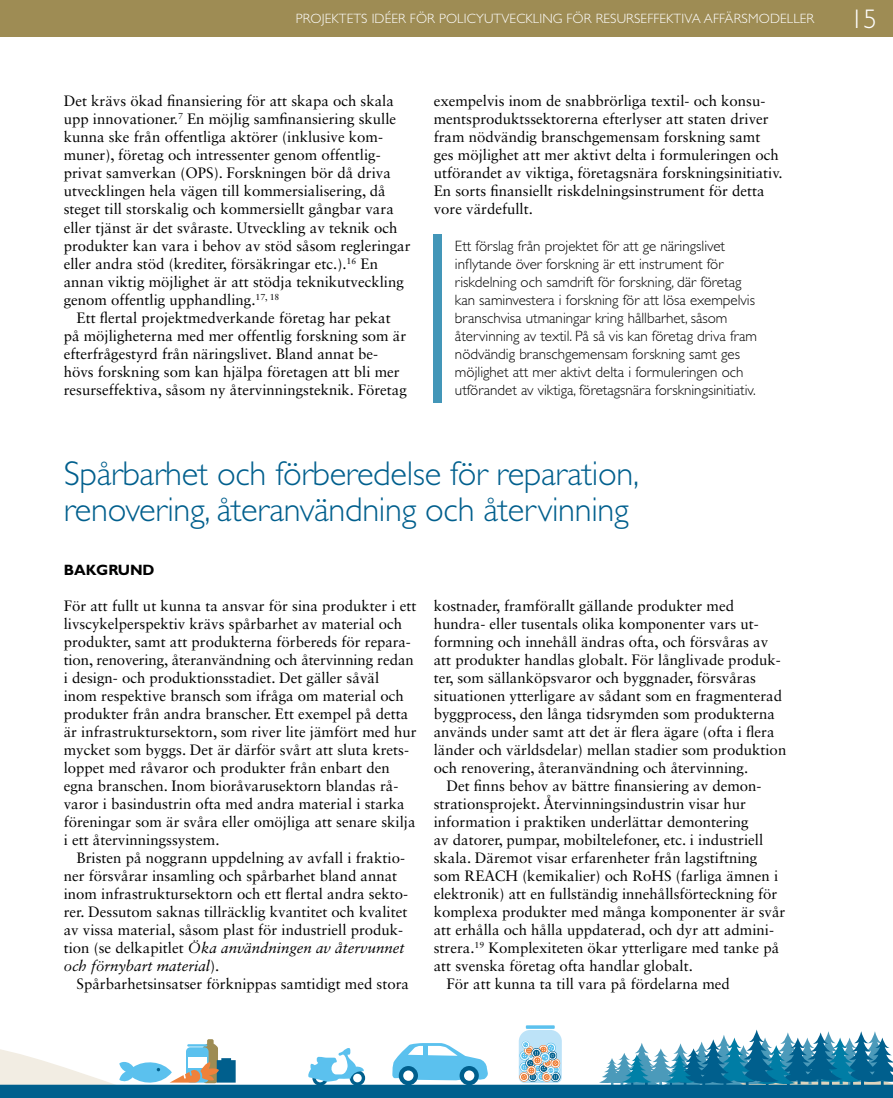
<style>
.page{position:relative;width:893px;height:1098px;background:#fff}
.page>*{position:absolute;margin:0;border:0;box-sizing:border-box;transform-origin:0 0}
.t1{font:300 34.5px/36px "Gill Sans Std";letter-spacing:-.01em;color:#005f8d}
.t2{font:300 27px "Gill Sans Std";color:#fff}
.t3{font:15px/18px "Sabon LT Std";color:#000}
.t4{font:300 15px/18px "Gill Sans Std";color:#000}
.t5{font:700 15px "Gill Sans Std";letter-spacing:-.01em;color:#000}
.t6{font:300 13.5px "Gill Sans Std";letter-spacing:.01em;color:#fff}
.s1{font-style:italic}
</style>
<div class="page">
<div style="left:434px;top:234px;width:8px;height:168px;background:#4396b8"></div>
<div style="left:0;top:0;width:893px;height:36px;background:#9e8c54"></div>
<svg style="left:526px;top:1024px;width:29px;height:4px"></svg>
<svg style="left:0;top:1029px;width:893px;height:68px"></svg>
<p class="t6" style="left:296px;top:11px;width:520px">PROJEKTETS IDÉER FÖR POLICYUTVECKLING FÖR RESURSEFFEKTIVA AFFÄRSMODELLER</p>
<h2 class="t2" style="left:850px;top:4px;width:28px">15</h2>
<p class="t3" style="left:64px;top:92px;width:348px">Det krävs ökad finansiering för att skapa och skala upp innovationer.<sup>7</sup> En möjlig samfinansiering skulle kunna ske från offentliga aktörer (inklusive kom&shy;muner), företag och intressenter genom offentlig&shy;privat samverkan (OPS). Forskningen bör då driva utvecklingen hela vägen till kommersialisering, då steget till storskalig och kommersiellt gångbar vara eller tjänst är det svåraste. Utveckling av teknik och produkter kan vara i behov av stöd såsom regleringar eller andra stöd (krediter, försäkringar etc.).<sup>16</sup> En annan viktig möjlighet är att stödja teknikutveckling genom offentlig upphandling.<sup>17,</sup> <sup>18</sup></p>
<p class="t3" style="left:64px;top:308px;width:345px;text-indent:13px">Ett flertal projektmedverkande företag har pekat på möjligheterna med mer offentlig forskning som är efterfrågestyrd från näringslivet. Bland annat be&shy;hövs forskning som kan hjälpa företagen att bli mer resurseffektiva, såsom ny återvinningsteknik. Företag</p>
<p class="t3" style="left:434px;top:92px;width:350px">exempelvis inom de snabbrörliga textil- och konsu&shy;mentsproduktssektorerna efterlyser att staten driver fram nödvändig branschgemensam forskning samt ges möjlighet att mer aktivt delta i formuleringen och utförandet av viktiga, företagsnära forskningsinitiativ.<br>En sorts finansiellt riskdelningsinstrument för detta vore värdefullt.</p>
<p class="t4" style="left:455px;top:236px;width:304px">Ett förslag från projektet för att ge näringslivet inflytande över forskning är ett instrument för riskdelning och samdrift för forskning, där företag kan saminvestera i forskning för att lösa exempelvis branschvisa utmaningar kring hållbarhet, såsom återvinning av textil. På så vis kan företag driva fram nödvändig branschgemensam forskning samt ges möjlighet att mer aktivt delta i formuleringen och utförandet av viktiga, företagsnära forskningsinitiativ.</p>
<h1 class="t1" style="left:64px;top:455px;width:577px">Spårbarhet och förberedelse för reparation, renovering, återanvändning och återvinning</h1>
<p class="t5" style="left:64px;top:560px;width:92px">BAKGRUND</p>
<p class="t3" style="left:64px;top:596px;width:354px">För att fullt ut kunna ta ansvar för sina produkter i ett livscykelperspektiv krävs spårbarhet av material och produkter, samt att produkterna förbereds för repara&shy;tion, renovering, återanvändning och återvinning redan i design- och produktionsstadiet. Det gäller såväl<br>inom respektive bransch som ifråga om material och produkter från andra branscher. Ett exempel på detta är infrastruktursektorn, som river lite jämfört med hur mycket som byggs. Det är därför svårt att sluta krets&shy;loppet med råvaror och produkter från enbart den egna branschen. Inom bioråvarusektorn blandas rå&shy;varor i basindustrin ofta med andra material i starka föreningar som är svåra eller omöjliga att senare skilja i ett återvinningssystem.</p>
<p class="t3" style="left:64px;top:848px;width:346px;text-indent:13px">Bristen på noggrann uppdelning av avfall i fraktio&shy;ner försvårar insamling och spårbarhet bland annat inom infrastruktursektorn och ett flertal andra sekto&shy;rer. Dessutom saknas tillräcklig kvantitet och kvalitet av vissa material, såsom plast för industriell produk&shy;tion (se delkapitlet <span class="s1">Öka användningen av återvunnet och förnybart material</span>).</p>
<p class="t3" style="left:77px;top:974px;width:334px">Spårbarhetsinsatser förknippas samtidigt med stora</p>
<p class="t3" style="left:434px;top:596px;width:302px">kostnader, framförallt gällande produkter med</p>
<p class="t3" style="left:434px;top:614px;width:327px">hundra- eller tusentals olika komponenter vars ut-</p>
<p class="t3" style="left:434px;top:632px;width:336px">formning och innehåll ändras ofta, och försvåras av</p>
<p class="t3" style="left:434px;top:650px;width:349px">att produkter handlas globalt. För långlivade produk-</p>
<p class="t3" style="left:434px;top:668px;width:324px">ter, som sällanköpsvaror och byggnader, försvåras</p>
<p class="t3" style="left:434px;top:686px;width:350px">situationen ytterligare av sådant som en fragmenterad</p>
<p class="t3" style="left:434px;top:704px;width:343px">byggprocess, den långa tidsrymden som produkterna</p>
<p class="t3" style="left:434px;top:722px;width:342px">används under samt att det är flera ägare (ofta i flera</p>
<p class="t3" style="left:434px;top:740px;width:354px">länder och världsdelar) mellan stadier som produktion</p>
<p class="t3" style="left:434px;top:758px;width:316px">och renovering, återanvändning och återvinning.</p>
<p class="t3" style="left:446px;top:776px;width:317px">Det finns behov av bättre finansiering av demon-</p>
<p class="t3" style="left:434px;top:794px;width:314px">strationsprojekt. Återvinningsindustrin visar hur</p>
<p class="t3" style="left:434px;top:812px;width:317px">information i praktiken underlättar demontering</p>
<p class="t3" style="left:434px;top:830px;width:331px">av datorer, pumpar, mobiltelefoner, etc. i industriell</p>
<p class="t3" style="left:434px;top:848px;width:325px">skala. Däremot visar erfarenheter från lagstiftning</p>
<p class="t3" style="left:434px;top:866px;width:346px">som REACH (kemikalier) och RoHS (farliga ämnen i</p>
<p class="t3" style="left:434px;top:884px;width:345px">elektronik) att en fullständig innehållsförteckning för</p>
<p class="t3" style="left:434px;top:902px;width:353px">komplexa produkter med många komponenter är svår</p>
<p class="t3" style="left:434px;top:920px;width:341px">att erhålla och hålla uppdaterad, och dyr att admini-</p>
<p class="t3" style="left:434px;top:938px;width:347px">strera.<sup>19</sup> Komplexiteten ökar ytterligare med tanke på</p>
<p class="t3" style="left:434px;top:956px;width:261px">att svenska företag ofta handlar globalt.</p>
<p class="t3" style="left:446px;top:974px;width:285px">För att kunna ta till vara på fördelarna med</p>
</div>
